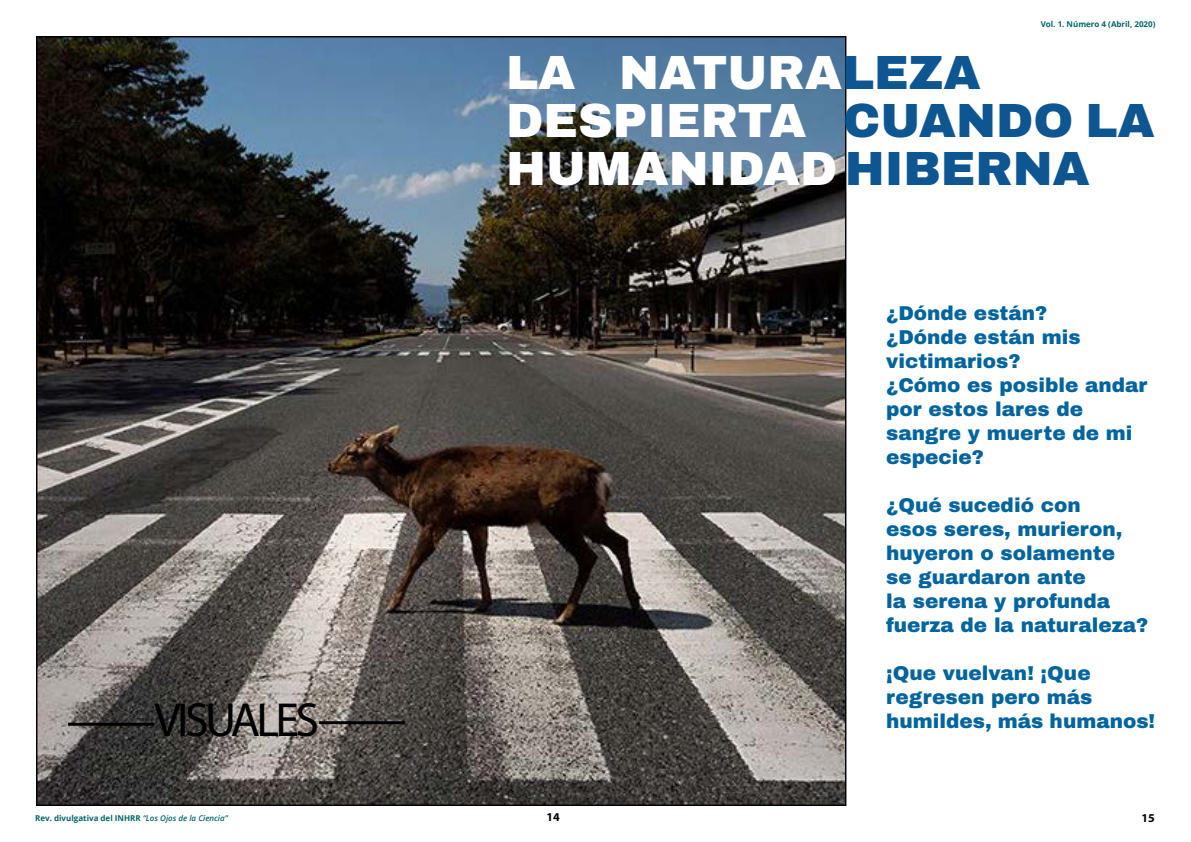
<style>
.page{position:relative;width:1191px;height:842px;background:#fff}
.page>*{position:absolute;margin:0;border:0;box-sizing:border-box;transform-origin:0 0}
.t1{font:900 48px/48px "Archivo";color:#fff}
.t2{font:48px "Myriad Pro";letter-spacing:-.075em;color:#000}
.t3{font:900 20px/24px "Archivo";color:#00649e}
.t4{font:700 12px "Myriad Pro";color:#000}
.t5{font:700 8px "Open Sans";color:#066}
.s1{color:#0e5691}
.s2{font-weight:600;font-style:italic}
</style>
<div class="page">
<img style="left:38px;top:38px;width:806px;height:766px">
<hr style="left:319px;top:721px;width:86px;height:3px;background:#000">
<hr style="left:68px;top:723px;width:86px;height:3px;background:#000">
<h1 class="t2" style="left:154px;top:692px;width:167px">VISUALES</h1>
<p class="t5" style="left:1040px;top:21px;width:116px">Vol. 1. Número 4 (Abril, 2020)</p>
<h1 class="t1" style="left:506px;top:52px;width:650px">LA NATURA<span class="s1">LEZA<br></span>DESPIERTA <span class="s1">CUANDO LA<br></span>HUMANIDAD <span class="s1">HIBERNA</span></h1>
<p class="t3" style="left:886px;top:302px;width:263px">¿Dónde están?<br>¿Dónde están mis victimarios?<br>¿Cómo es posible andar por estos lares de sangre y muerte de mi especie?</p>
<p class="t3" style="left:886px;top:494px;width:264px">¿Qué sucedió con<br>esos seres, murieron, huyeron o solamente<br>se guardaron ante<br>la serena y profunda fuerza de la naturaleza?</p>
<p class="t3" style="left:886px;top:662px;width:271px">¡Que vuelvan! ¡Que regresen pero más humildes, más humanos!</p>
<p class="t5" style="left:35px;top:814px;width:194px">Rev. divulgativa del INHRR <span class="s2">“Los Ojos de la Ciencia”</span></p>
<p class="t4" style="left:546px;top:810px;width:15px">14</p>
<p class="t4" style="left:1141px;top:811px;width:15px">15</p>
</div>
